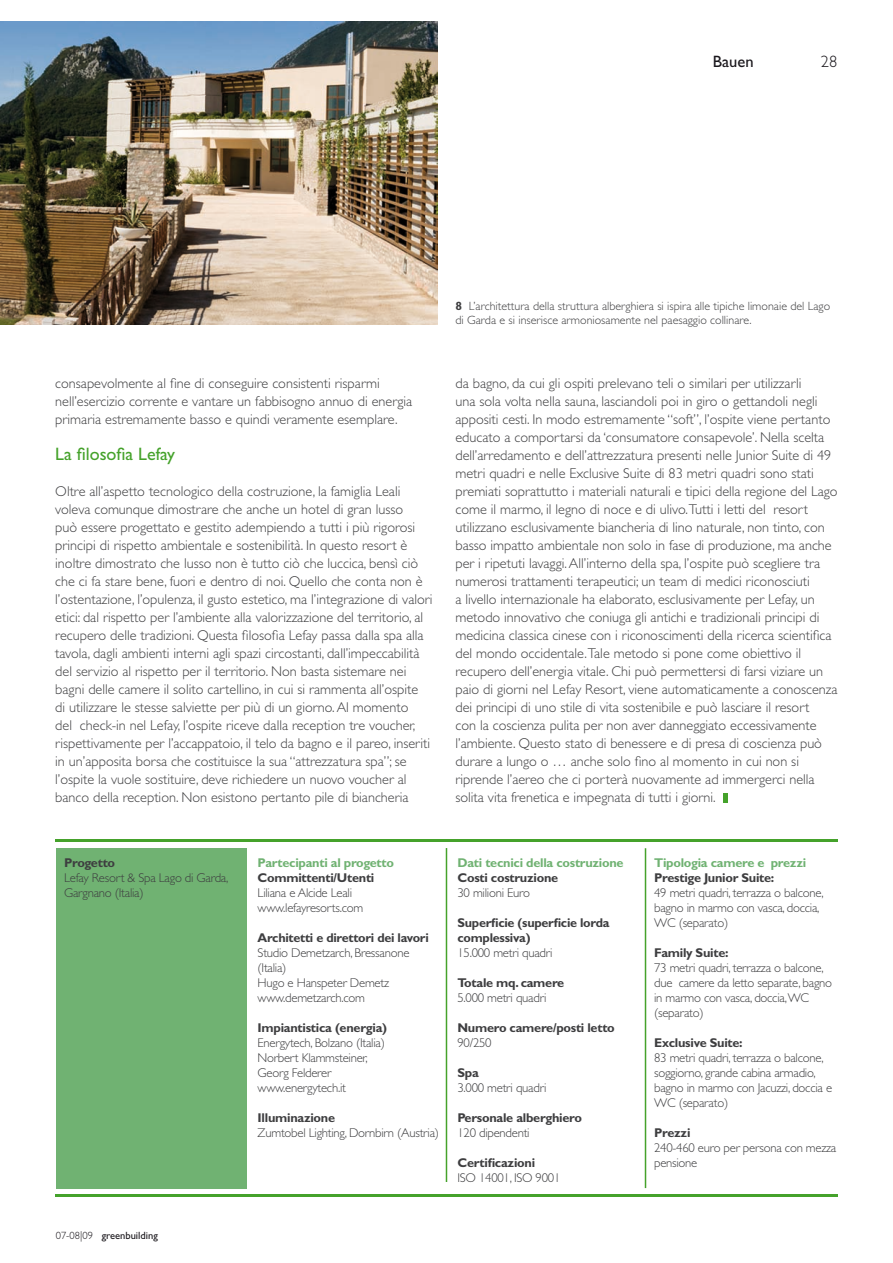
<style>
.page{position:relative;width:893px;height:1263px;background:#fff}
.page>*{position:absolute;margin:0;border:0;box-sizing:border-box;transform-origin:0 0}
.t1{font:18px "Gill Sans Std";color:#45a22b}
.t2{font:16.5px "Gill Sans Std";color:#1a171c}
.t3{font:300 16.5px "Gill Sans Std";color:#1a171c}
.t4{font:300 14.25px/18px "Gill Sans Std";color:#3e3e40}
.t5{font:300 12.75px/15px "Gill Sans Std";letter-spacing:-.02em;color:#3e3e40}
.t6{font:700 12.75px/15px "Gill Sans Std";letter-spacing:-.02em;color:#3e3e40}
.t7{font:700 12.75px "Gill Sans Std";letter-spacing:-.02em;color:#70b272}
.t8{font:300 12px/13.5px "Gill Sans Std";color:#3e3e40}
.t9{font:10.5px "Gill Sans Std";color:#1a171c}
.s1{font-weight:700}
.s2{font-weight:300}
</style>
<div class="page">
<div style="left:722px;top:793px;width:5px;height:9px;background:#45a22b"></div>
<img style="left:0;top:21px;width:437px;height:304px">
<hr style="left:55px;top:839px;width:783px;height:3px;background:#45a22b">
<hr style="left:55px;top:1194px;width:783px;height:3px;background:#45a22b">
<div style="left:56px;top:848px;width:190px;height:340px;background:#70b272"></div>
<hr style="left:645px;top:848px;width:1px;height:340px;background:#45a22b">
<hr style="left:446px;top:848px;width:1px;height:334px;background:#45a22b">
<p class="t2" style="left:713px;top:52px;width:42px">Bauen</p>
<p class="t3" style="left:821px;top:52px;width:18px">28</p>
<p class="t4" style="left:55px;top:375px;width:359px">consapevolmente al fine di conseguire consistenti risparmi nell’esercizio corrente e vantare un fabbisogno annuo di energia primaria estremamente basso e quindi veramente esemplare.</p>
<p class="t1" style="left:55px;top:444px;width:121px">La filosofia Lefay</p>
<p class="t4" style="left:55px;top:483px;width:379px">Oltre all’aspetto tecnologico della costruzione, la famiglia Leali voleva comunque dimostrare che anche un hotel di gran lusso<br>può essere progettato e gestito adempiendo a tutti i più rigorosi principi di rispetto ambientale e sostenibilità. In questo resort è inoltre dimostrato che lusso non è tutto ciò che luccica, bensì ciò che ci fa stare bene, fuori e dentro di noi. Quello che conta non è l’ostentazione, l’opulenza, il gusto estetico, ma l’integrazione di valori etici: dal rispetto per l’ambiente alla valorizzazione del territorio, al recupero delle tradizioni. Questa filosofia Lefay passa dalla spa alla tavola, dagli ambienti interni agli spazi circostanti, dall’impeccabilità del servizio al rispetto per il territorio. Non basta sistemare nei bagni delle camere il solito cartellino, in cui si rammenta all’ospite<br>di utilizzare le stesse salviette per più di un giorno. Al momento<br>del check-in nel Lefay, l’ospite riceve dalla reception tre voucher, rispettivamente per l’accappatoio, il telo da bagno e il pareo, inseriti in un’apposita borsa che costituisce la sua “attrezzatura spa”; se l’ospite la vuole sostituire, deve richiedere un nuovo voucher al banco della reception. Non esistono pertanto pile di biancheria</p>
<p class="t8" style="left:455px;top:300px;width:376px"><span class="s1">8</span> L’architettura della struttura alberghiera si ispira alle tipiche limonaie del Lago di Garda e si inserisce armoniosamente nel paesaggio collinare.</p>
<p class="t4" style="left:455px;top:374px;width:384px">da bagno, da cui gli ospiti prelevano teli o similari per utilizzarli<br>una sola volta nella sauna, lasciandoli poi in giro o gettandoli negli appositi cesti. In modo estremamente “soft”, l’ospite viene pertanto educato a comportarsi da ‘consumatore consapevole’. Nella scelta dell’arredamento e dell’attrezzatura presenti nelle Junior Suite di 49 metri quadri e nelle Exclusive Suite di 83 metri quadri sono stati premiati soprattutto i materiali naturali e tipici della regione del Lago come il marmo, il legno di noce e di ulivo.Tutti i letti del resort utilizzano esclusivamente biancheria di lino naturale, non tinto, con basso impatto ambientale non solo in fase di produzione, ma anche per i ripetuti lavaggi. All’interno della spa, l’ospite può scegliere tra numerosi trattamenti terapeutici; un team di medici riconosciuti<br>a livello internazionale ha elaborato, esclusivamente per Lefay, un metodo innovativo che coniuga gli antichi e tradizionali principi di medicina classica cinese con i riconoscimenti della ricerca scientifica del mondo occidentale.Tale metodo si pone come obiettivo il recupero dell’energia vitale. Chi può permettersi di farsi viziare un paio di giorni nel Lefay Resort, viene automaticamente a conoscenza dei principi di uno stile di vita sostenibile e può lasciare il resort<br>con la coscienza pulita per non aver danneggiato eccessivamente l’ambiente. Questo stato di benessere e di presa di coscienza può durare a lungo o … anche solo fino al momento in cui non si riprende l’aereo che ci porterà nuovamente ad immergerci nella solita vita frenetica e impegnata di tutti i giorni.</p>
<p class="t6" style="left:64px;top:855px;width:53px">Progetto</p>
<p class="t5" style="left:64px;top:871px;width:166px">Lefay Resort &amp; Spa Lago di Garda,<br>Gargnano (Italia)</p>
<p class="t9" style="left:56px;top:1229px;width:104px"><span class="s2">07-08|09</span> greenbuilding</p>
<p class="t7" style="left:258px;top:855px;width:138px">Partecipanti al progetto</p>
<p class="t6" style="left:258px;top:870px;width:118px">Committenti/Utenti</p>
<p class="t5" style="left:258px;top:886px;width:107px">Liliana e Alcide Leali www.lefayresorts.com</p>
<p class="t6" style="left:258px;top:930px;width:173px">Architetti e direttori dei lavori</p>
<p class="t5" style="left:258px;top:946px;width:153px">Studio Demetzarch, Bressanone (Italia)<br>Hugo e Hanspeter Demetz www.demetzarch.com</p>
<p class="t6" style="left:258px;top:1020px;width:131px">Impiantistica (energia)</p>
<p class="t5" style="left:258px;top:1036px;width:129px">Energytech, Bolzano (Italia)<br>Norbert Klammsteiner,<br>Georg Felderer www.energytech.it</p>
<p class="t6" style="left:258px;top:1110px;width:79px">Illuminazione</p>
<p class="t5" style="left:258px;top:1126px;width:183px">Zumtobel Lighting, Dornbirn (Austria)</p>
<p class="t7" style="left:457px;top:855px;width:168px">Dati tecnici della costruzione</p>
<p class="t6" style="left:457px;top:870px;width:102px">Costi costruzione</p>
<p class="t5" style="left:457px;top:886px;width:74px">30 milioni Euro</p>
<p class="t6" style="left:457px;top:915px;width:154px">Superficie (superficie lorda complessiva)</p>
<p class="t5" style="left:457px;top:946px;width:97px">15.000 metri quadri</p>
<p class="t6" style="left:457px;top:976px;width:108px">Totale mq. camere</p>
<p class="t5" style="left:457px;top:991px;width:90px">5.000 metri quadri</p>
<p class="t6" style="left:457px;top:1020px;width:159px">Numero camere/posti letto</p>
<p class="t5" style="left:457px;top:1036px;width:36px">90/250</p>
<p class="t6" style="left:457px;top:1065px;width:23px">Spa</p>
<p class="t5" style="left:457px;top:1081px;width:90px">3.000 metri quadri</p>
<p class="t6" style="left:457px;top:1110px;width:126px">Personale alberghiero</p>
<p class="t5" style="left:457px;top:1126px;width:74px">120 dipendenti</p>
<p class="t6" style="left:457px;top:1155px;width:79px">Certificazioni</p>
<p class="t5" style="left:457px;top:1171px;width:104px">ISO 14001, ISO 9001</p>
<p class="t7" style="left:654px;top:855px;width:154px">Tipologia camere e prezzi</p>
<p class="t6" style="left:654px;top:870px;width:122px">Prestige Junior Suite:</p>
<p class="t5" style="left:654px;top:886px;width:171px">49 metri quadri, terrazza o balcone, bagno in marmo con vasca, doccia,<br>WC (separato)</p>
<p class="t6" style="left:654px;top:945px;width:76px">Family Suite:</p>
<p class="t5" style="left:654px;top:961px;width:180px">73 metri quadri, terrazza o balcone, due camere da letto separate, bagno in marmo con vasca, doccia,WC (separato)</p>
<p class="t6" style="left:654px;top:1035px;width:90px">Exclusive Suite:</p>
<p class="t5" style="left:654px;top:1051px;width:179px">83 metri quadri, terrazza o balcone, soggiorno, grande cabina armadio, bagno in marmo con Jacuzzi, doccia e<br>WC (separato)</p>
<p class="t6" style="left:654px;top:1125px;width:38px">Prezzi</p>
<p class="t5" style="left:654px;top:1141px;width:184px">240-460 euro per persona con mezza pensione</p>
</div>
